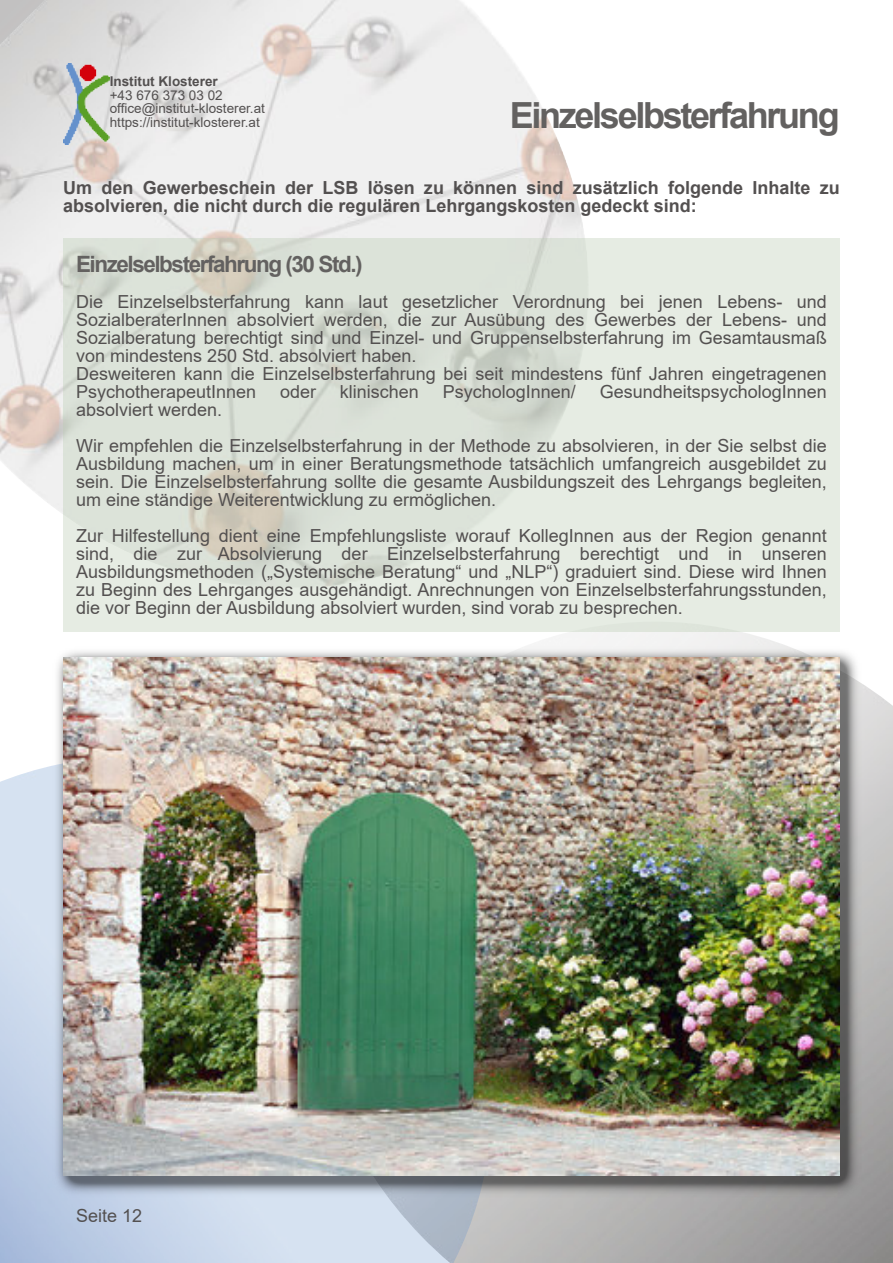
<style>
.page{position:relative;width:893px;height:1263px;background:#fff}
.page>*{position:absolute;margin:0;border:0;box-sizing:border-box;transform-origin:0 0}
.t1{font:700 36px "Arial";letter-spacing:-.065em;color:#636160}
.t2{font:700 22.5px "Arial";letter-spacing:-.065em;color:#636160}
.t3{font:18px/18px "Arial";color:#535050}
.t4{font:700 18px/18px "Arial";color:#535050}
.t5{font:13.5px/14px "Arial";color:#535050}
.t6{font:700 13.5px "Arial";color:#535050}
</style>
<div class="page">
<img style="left:0;top:0;width:585px;height:514px">
<img style="left:63px;top:64px;width:46px;height:81px">
<div style="left:63px;top:238px;width:777px;height:393px;background:#b8cbb0;opacity:.35"></div>
<img style="left:53px;top:647px;width:809px;height:551px">
<img style="left:63px;top:657px;width:777px;height:518px">
<p class="t6" style="left:110px;top:76px;width:110px">Institut Klosterer</p>
<p class="t5" style="left:110px;top:89px;width:157px">+43 676 373 03 02 office@institut-klosterer.at https://institut-klosterer.at</p>
<h1 class="t1" style="left:510px;top:102px;width:331px">Einzelselbsterfahrung</h1>
<p class="t4" style="left:63px;top:180px;width:778px">Um den Gewerbeschein der LSB lösen zu können sind zusätzlich folgende Inhalte zu absolvieren, die nicht durch die regulären Lehrgangskosten gedeckt sind:</p>
<p class="t2" style="left:76px;top:256px;width:288px">Einzelselbsterfahrung (30 Std.)</p>
<p class="t3" style="left:76px;top:295px;width:752px">Die Einzelselbsterfahrung kann laut gesetzlicher Verordnung bei jenen Lebens- und SozialberaterInnen absolviert werden, die zur Ausübung des Gewerbes der Lebens- und Sozialberatung berechtigt sind und Einzel- und Gruppenselbsterfahrung im Gesamtausmaß von mindestens 250 Std. absolviert haben.<br>Desweiteren kann die Einzelselbsterfahrung bei seit mindestens fünf Jahren eingetragenen PsychotherapeutInnen</p>
<p class="t3" style="left:280px;top:385px;width:38px">oder</p>
<p class="t3" style="left:340px;top:385px;width:81px">klinischen</p>
<p class="t3" style="left:443px;top:385px;width:135px">PsychologInnen/</p>
<p class="t3" style="left:600px;top:385px;width:229px">GesundheitspsychologInnen</p>
<p class="t3" style="left:76px;top:394px;width:752px;line-height:36px">absolviert werden.<br>Wir empfehlen die Einzelselbsterfahrung in der Methode zu absolvieren, in der Sie selbst die</p>
<p class="t3" style="left:76px;top:457px;width:752px;text-align:justify">Ausbildung machen, um in einer Beratungsmethode tatsächlich umfangreich ausgebildet zu sein. Die Einzelselbsterfahrung sollte die gesamte Ausbildungszeit des Lehrgangs begleiten, um eine ständige Weiterentwicklung zu ermöglichen.</p>
<p class="t3" style="left:76px;top:529px;width:752px;text-align:justify">Zur Hilfestellung dient eine Empfehlungsliste worauf KollegInnen aus der Region genannt sind, die zur Absolvierung der Einzelselbsterfahrung berechtigt und in unseren Ausbildungsmethoden („Systemische Beratung“ und „NLP“) graduiert sind. Diese wird Ihnen zu Beginn des Lehrganges ausgehändigt. Anrechnungen von Einzelselbsterfahrungsstunden, die vor Beginn der Ausbildung absolviert wurden, sind vorab zu besprechen.</p>
<p class="t3" style="left:76px;top:1208px;width:68px">Seite 12</p>
</div>
